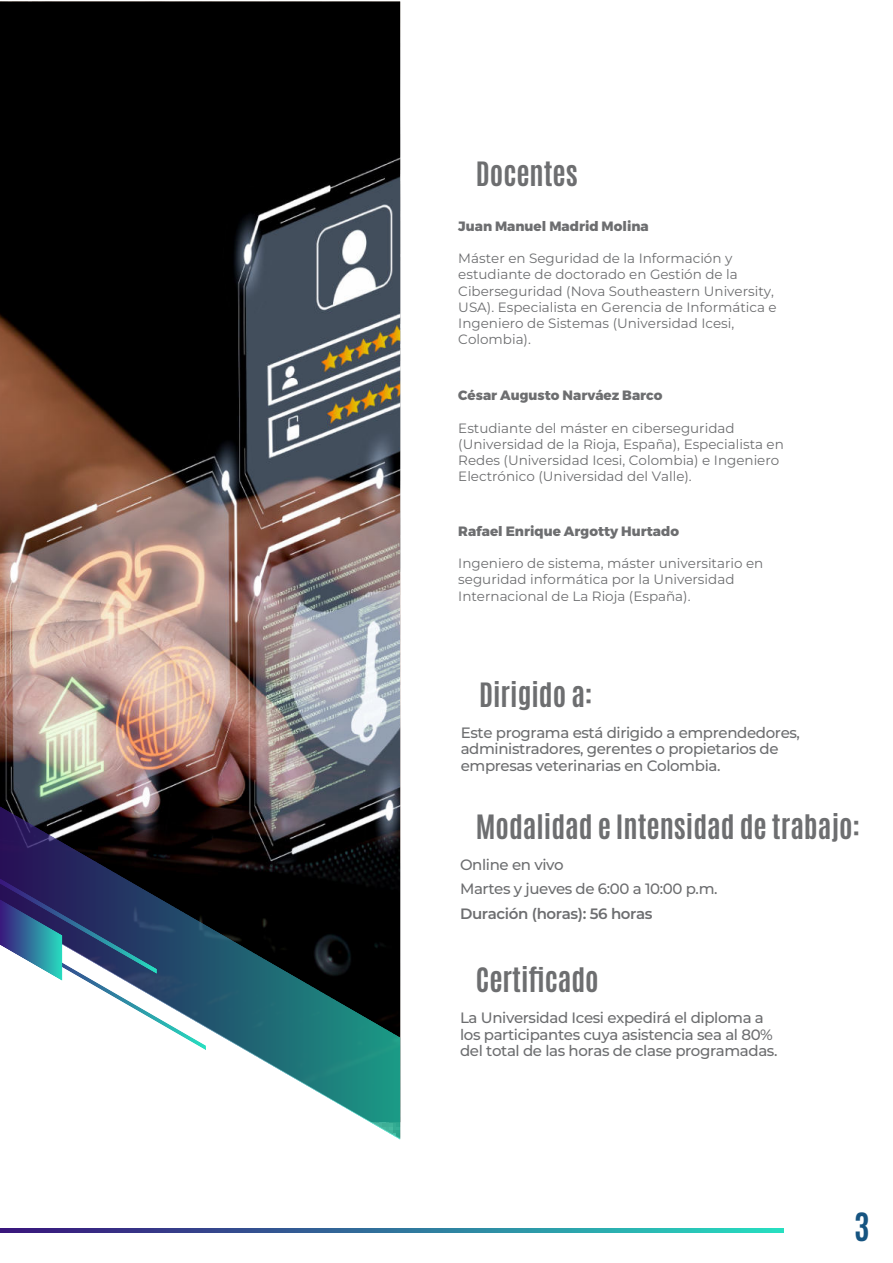
<style>
.page{position:relative;width:893px;height:1263px;background:#fff}
.page>*{position:absolute;margin:0;border:0;box-sizing:border-box;transform-origin:0 0}
.t1{font:700 33px "Antonio";color:#165481}
.t2{font:700 28.5px "Antonio";color:#6d6e70}
.t3{font:500 15px/16.5px "Montserrat";letter-spacing:-.025em;color:#6d6e70}
.t4{font:600 15px "Montserrat";letter-spacing:-.025em;color:#6d6e70}
.t5{font:13.5px/16.2px "Montserrat";color:#6d6e70}
.t6{font:800 13.5px "Montserrat";color:#6d6e70}
</style>
<div class="page">
<svg style="left:0;top:1228px;width:784px;height:4px"></svg>
<img style="left:0;top:2px;width:400px;height:804px">
<svg style="left:0;top:806px;width:400px;height:333px"></svg>
<svg style="left:0;top:878px;width:206px;height:172px"></svg>
<h2 class="t2" style="left:476px;top:157px;width:103px">Docentes</h2>
<p class="t6" style="left:458px;top:220px;width:192px">Juan Manuel Madrid Molina</p>
<p class="t5" style="left:458px;top:251px;width:320px">Máster en Seguridad de la Información y estudiante de doctorado en Gestión de la Ciberseguridad (Nova Southeastern University, USA). Especialista en Gerencia de Informática e Ingeniero de Sistemas (Universidad Icesi, Colombia).</p>
<p class="t6" style="left:458px;top:389px;width:206px">César Augusto Narváez Barco</p>
<p class="t5" style="left:458px;top:421px;width:327px">Estudiante del máster en ciberseguridad (Universidad de la Rioja, España), Especialista en Redes (Universidad Icesi, Colombia) e Ingeniero Electrónico (Universidad del Valle).</p>
<p class="t6" style="left:458px;top:525px;width:222px">Rafael Enrique Argotty Hurtado</p>
<p class="t5" style="left:458px;top:556px;width:307px">Ingeniero de sistema, máster universitario en seguridad informática por la Universidad<br>Internacional de La Rioja (España).</p>
<h2 class="t2" style="left:479px;top:678px;width:115px">Dirigido a:</h2>
<p class="t3" style="left:461px;top:725px;width:341px">Este programa está dirigido a emprendedores, administradores, gerentes o propietarios de empresas veterinarias en Colombia.</p>
<h2 class="t2" style="left:476px;top:806px;width:386px">Modalidad e Intensidad de trabajo:</h2>
<p class="t3" style="left:460px;top:853px;width:259px;line-height:24.6px">Online en vivo<br>Martes y jueves de 6:00 a 10:00 p.m.</p>
<p class="t4" style="left:460px;top:907px;width:194px">Duración (horas): 56 horas</p>
<h2 class="t2" style="left:476px;top:960px;width:124px">Certificado</h2>
<p class="t3" style="left:460px;top:1011px;width:319px">La Universidad Icesi expedirá el diploma a los participantes cuya asistencia sea al 80% del total de las horas de clase programadas.</p>
<h1 class="t1" style="left:854px;top:1208px;width:17px">3</h1>
</div>
